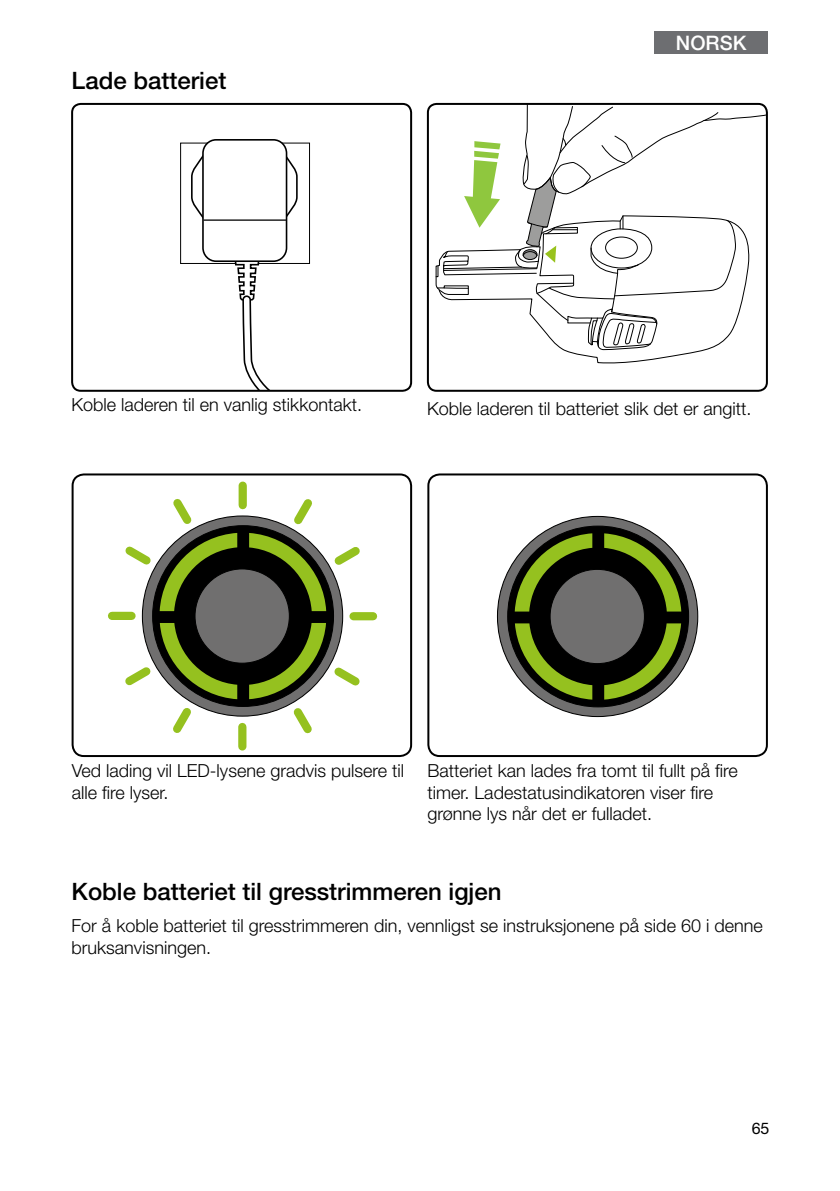
<style>
.page{position:relative;width:840px;height:1191px;background:#fff}
.page>*{position:absolute;margin:0;border:0;box-sizing:border-box;transform-origin:0 0}
.t1{font:500 24px "Helvetica Neue LT Std";color:#000}
.t2{font:500 20px "Helvetica Neue LT Std";color:#fff}
.t3{font:300 18px/21.6px "Helvetica Neue LT Std";color:#000}
.t4{font:16px "Helvetica Neue LT Std";color:#000}
</style>
<div class="page">
<div style="left:654px;top:31px;width:113px;height:23px;background:#6d6e71"></div>
<svg style="left:563px;top:350px;width:143px;height:14px"></svg>
<div style="left:426px;top:103px;width:341px;height:289px;border:2px solid #000;border-radius:9px"></div>
<div style="left:180px;top:143px;width:130px;height:121px;border:1px solid #000"></div>
<svg style="left:191px;top:152px;width:107px;height:70px"></svg>
<div style="left:203px;top:140px;width:83px;height:121px;background:#fff;border-radius:13px"></div>
<div style="left:202px;top:139px;width:85px;height:123px;border:2px solid #000;border-radius:13px"></div>
<svg style="left:74px;top:254px;width:337px;height:136px"></svg>
<hr style="left:203px;top:219px;width:83px;height:2px;background:#000">
<div style="left:71px;top:103px;width:341px;height:289px;border:2px solid #000;border-radius:9px"></div>
<svg style="left:435px;top:104px;width:331px;height:246px"></svg>
<div style="left:152px;top:525px;width:181px;height:181px;background:#000;border-radius:50%"></div>
<div style="left:195px;top:569px;width:94px;height:94px;background:#706f6f;border-radius:50%"></div>
<div style="left:238px;top:485px;width:9px;height:20px;background:#95c11f"></div>
<svg style="left:125px;top:499px;width:112px;height:112px"></svg>
<div style="left:112px;top:612px;width:19px;height:8px;background:#95c11f"></div>
<svg style="left:125px;top:623px;width:112px;height:110px"></svg>
<div style="left:238px;top:727px;width:8px;height:19px;background:#95c11f"></div>
<svg style="left:249px;top:623px;width:111px;height:111px"></svg>
<div style="left:353px;top:612px;width:20px;height:8px;background:#95c11f"></div>
<svg style="left:249px;top:499px;width:111px;height:112px"></svg>
<div style="left:72px;top:473px;width:340px;height:284px;border:2px solid #000;border-radius:11px"></div>
<div style="left:497px;top:516px;width:200px;height:200px;background:#706f6f;border-radius:50%"></div>
<div style="left:507px;top:526px;width:181px;height:181px;background:#000;border-radius:50%"></div>
<div style="left:549px;top:569px;width:95px;height:94px;background:#706f6f;border-radius:50%"></div>
<svg style="left:604px;top:533px;width:77px;height:78px"></svg>
<svg style="left:514px;top:533px;width:78px;height:78px"></svg>
<svg style="left:604px;top:623px;width:76px;height:76px"></svg>
<svg style="left:514px;top:623px;width:78px;height:76px"></svg>
<div style="left:427px;top:473px;width:340px;height:284px;border:2px solid #000;border-radius:11px"></div>
<h1 class="t1" style="left:72px;top:67px;width:156px">Lade batteriet</h1>
<p class="t2" style="left:675px;top:31px;width:72px">NORSK</p>
<p class="t3" style="left:71px;top:394px;width:292px">Koble laderen til en vanlig stikkontakt.</p>
<p class="t3" style="left:427px;top:397px;width:326px">Koble laderen til batteriet slik det er angitt.</p>
<p class="t3" style="left:72px;top:759px;width:334px">Ved lading vil LED-lysene gradvis pulsere til alle fire lyser.</p>
<p class="t3" style="left:427px;top:759px;width:312px">Batteriet kan lades fra tomt til fullt på fire timer. Ladestatusindikatoren viser fire grønne lys når det er fulladet.</p>
<h1 class="t1" style="left:72px;top:876px;width:431px">Koble batteriet til gresstrimmeren igjen</h1>
<p class="t3" style="left:72px;top:914px;width:692px">For å koble batteriet til gresstrimmeren din, vennligst se instruksjonene på side 60 i denne bruksanvisningen.</p>
<p class="t4" style="left:751px;top:1118px;width:19px">65</p>
</div>
